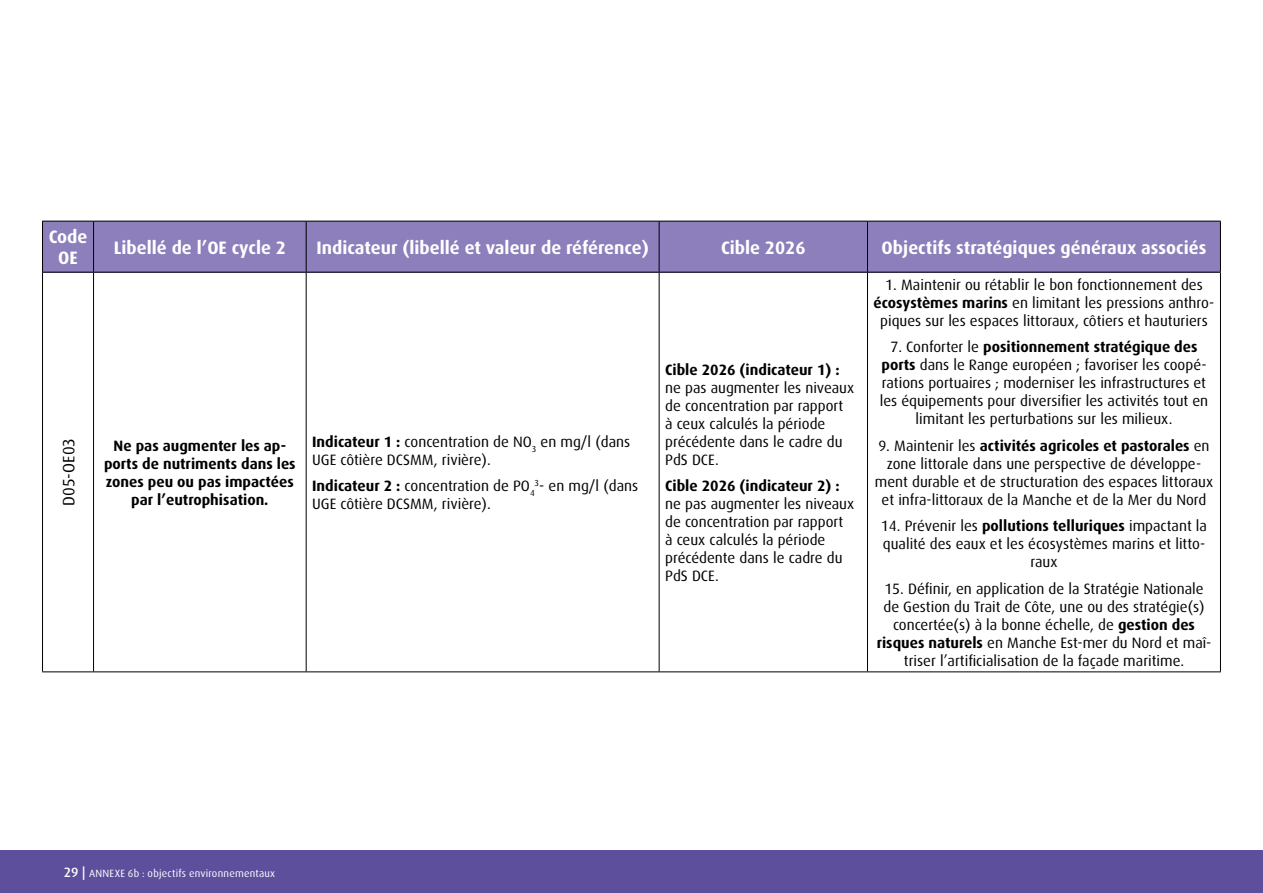
<style>
.page{position:relative;width:1263px;height:893px;background:#fff}
.page>*{position:absolute;margin:0;border:0;box-sizing:border-box;transform-origin:0 0}
.t1{font:700 18px/21.6px "Dax OT";color:#fff;text-align:center}
.t2{font:16.5px "Dax OT";color:#000}
.t3{font:15px/18px "Dax OT";color:#000;text-align:center}
.t4{font:700 15px/18px "Dax OT";color:#000;text-align:center}
.t5{font:10.5px "Dax OT";letter-spacing:.02em;color:#fff}
.t6{font:8.7px "Dax OT";color:#000}
.s1{font-weight:700}
.s2{font-weight:500;font-size:13.5px}
</style>
<div class="page">
<div style="left:0;top:850px;width:1263px;height:43px;background:#5e4f9c"></div>
<div style="left:43px;top:221px;width:51px;height:51px;background:#8c7fbb"></div>
<div style="left:94px;top:221px;width:212px;height:51px;background:#8c7fbb"></div>
<div style="left:306px;top:221px;width:353px;height:51px;background:#8c7fbb"></div>
<div style="left:659px;top:221px;width:208px;height:51px;background:#8c7fbb"></div>
<div style="left:867px;top:221px;width:353px;height:51px;background:#8c7fbb"></div>
<hr style="left:42px;top:221px;width:52px;height:1px;background:#000">
<hr style="left:42px;top:221px;width:1px;height:51px;background:#000">
<hr style="left:94px;top:221px;width:212px;height:1px;background:#000">
<hr style="left:93px;top:221px;width:1px;height:51px;background:#000">
<hr style="left:306px;top:221px;width:353px;height:1px;background:#000">
<hr style="left:306px;top:221px;width:1px;height:51px;background:#000">
<hr style="left:659px;top:221px;width:208px;height:1px;background:#000">
<hr style="left:659px;top:221px;width:1px;height:51px;background:#000">
<hr style="left:867px;top:221px;width:354px;height:1px;background:#000">
<hr style="left:867px;top:221px;width:1px;height:51px;background:#000">
<hr style="left:1220px;top:221px;width:1px;height:51px;background:#000">
<hr style="left:42px;top:272px;width:52px;height:1px;background:#000">
<hr style="left:42px;top:273px;width:1px;height:398px;background:#000">
<hr style="left:94px;top:272px;width:212px;height:1px;background:#000">
<hr style="left:93px;top:273px;width:1px;height:398px;background:#000">
<hr style="left:306px;top:272px;width:353px;height:1px;background:#000">
<hr style="left:306px;top:273px;width:1px;height:398px;background:#000">
<hr style="left:659px;top:272px;width:208px;height:1px;background:#000">
<hr style="left:659px;top:273px;width:1px;height:398px;background:#000">
<hr style="left:867px;top:272px;width:354px;height:1px;background:#000">
<hr style="left:867px;top:273px;width:1px;height:398px;background:#000">
<hr style="left:1220px;top:273px;width:1px;height:398px;background:#000">
<hr style="left:42px;top:671px;width:52px;height:1px;background:#000">
<hr style="left:94px;top:671px;width:212px;height:1px;background:#000">
<hr style="left:306px;top:671px;width:353px;height:1px;background:#000">
<hr style="left:659px;top:671px;width:208px;height:1px;background:#000">
<hr style="left:867px;top:671px;width:354px;height:1px;background:#000">
<p class="t1" style="left:49px;top:226px;width:40px">Code<br>OE</p>
<p class="t1" style="left:114px;top:237px;width:174px">Libellé de l’OE cycle 2</p>
<p class="t1" style="left:316px;top:237px;width:334px">Indicateur (libellé et valeur de référence)</p>
<p class="t1" style="left:721px;top:237px;width:86px">Cible 2026</p>
<p class="t1" style="left:881px;top:237px;width:326px">Objectifs stratégiques généraux associés</p>
<p class="t2" style="left:60px;top:506px;width:69px;rotate:-90deg">D05-OE03</p>
<p class="t4" style="left:104px;top:437px;width:193px">Ne pas augmenter les ap&shy;ports de nutriments dans les zones peu ou pas impactées par l’eutrophisation.</p>
<p class="t3" style="left:312px;top:432px;width:320px"><span class="s1">Indicateur 1 :</span> concentration de NO en mg/l (dans</p>
<p class="t6" style="left:532px;top:444px;width:6px">3</p>
<p class="t3" style="left:312px;top:446px;width:328px;line-height:26.5px;text-align:left">UGE côtière DCSMM, rivière).<br><span class="s1">Indicateur 2 :</span> concentration de PO <sup>3</sup>- en mg/l (dans</p>
<p class="t6" style="left:530px;top:488px;width:6px">4</p>
<p class="t3" style="left:312px;top:495px;width:180px">UGE côtière DCSMM, rivière).</p>
<p class="t3" style="left:665px;top:360px;width:190px;text-align:left"><span class="s1">Cible 2026 (indicateur 1) : </span>ne pas augmenter les niveaux de concentration par rapport à ceux calculés la période précédente dans le cadre du<br>PdS DCE.</p>
<p class="t3" style="left:665px;top:477px;width:190px;text-align:left"><span class="s1">Cible 2026 (indicateur 2) : </span>ne pas augmenter les niveaux</p>
<p class="t3" style="left:873px;top:276px;width:342px">1. Maintenir ou rétablir le bon fonctionnement des <span class="s1">écosystèmes marins</span> en limitant les pressions anthro&shy;piques sur les espaces littoraux, côtiers et hauturiers</p>
<p class="t3" style="left:880px;top:338px;width:330px">7. Conforter le <span class="s1">positionnement stratégique des ports</span> dans le Range européen ; favoriser les coopé&shy;rations portuaires ; moderniser les infrastructures et les équipements pour diversifer les activités tout en limitant les perturbations sur les milieux.</p>
<p class="t3" style="left:875px;top:437px;width:340px">9. Maintenir les <span class="s1">activités agricoles et pastorales</span> en zone littorale dans une perspective de développe&shy;ment durable et de structuration des espaces littoraux et infra-littoraux de la Manche et de la Mer du Nord</p>
<p class="t3" style="left:665px;top:513px;width:180px;text-align:left">de concentration par rapport à ceux calculés la période précédente dans le cadre du<br>PdS DCE.</p>
<p class="t3" style="left:881px;top:517px;width:328px">14. Prévenir les <span class="s1">pollutions telluriques</span> impactant la qualité des eaux et les écosystèmes marins et litto&shy;raux</p>
<p class="t3" style="left:877px;top:580px;width:336px">15. Défnir, en application de la Stratégie Nationale de Gestion du Trait de Côte, une ou des stratégie(s) concertée(s) à la bonne échelle, de <span class="s1">gestion des risques naturels</span> en Manche Est-mer du Nord et maî&shy;triser l’artifcialisation de la façade maritime.</p>
<p class="t5" style="left:64px;top:867px;width:213px"><span class="s2">29 |</span> ANNEXE 6b : objectifs environnementaux</p>
</div>
